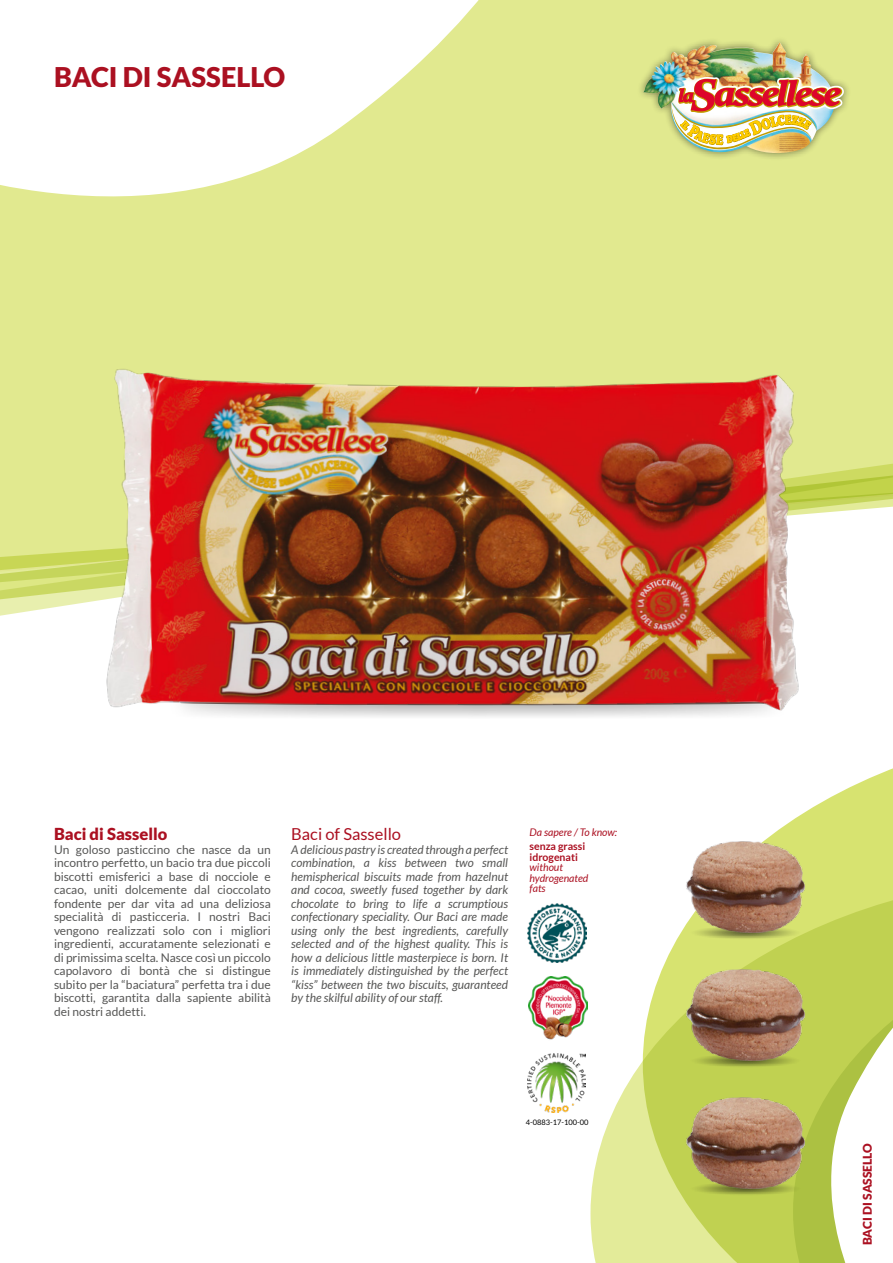
<style>
.page{position:relative;width:893px;height:1263px;background:#fff}
.page>*{position:absolute;margin:0;border:0;box-sizing:border-box;transform-origin:0 0}
.t1{font:900 27.15px "Lato";color:#ab1021}
.t2{font:16.5px "Lato";color:#ab1021}
.t3{font:900 16.5px "Lato";color:#ab1021}
.t4{font:italic 12px/13.5px "Lato";color:#575756;text-align:justify}
.t5{font:12px/13.5px "Lato";color:#575756;text-align:justify}
.t6{font:900 12px "Lato";color:#ab1021}
.t7{font:italic 10.5px/10.5px "Lato";color:#ab1021}
.t8{font:700 10.5px/10.5px "Lato";color:#ab1021}
.t9{font:7.5px "Lato";color:#000}
</style>
<div class="page">
<div style="left:817px;top:842px;width:76px;height:33px;background:#d7e370"></div>
<svg style="left:590px;top:875px;width:303px;height:388px"></svg>
<div style="left:0;top:0;width:893px;height:459px;background:#e1e98f"></div>
<svg style="left:793px;top:912px;width:100px;height:351px"></svg>
<div style="left:636px;top:35px;width:216px;height:126px;background:#000;opacity:.5"></div>
<img style="left:643px;top:43px;width:192px;height:110px">
<img style="left:671px;top:69px;width:173px;height:84px">
<svg style="left:0;top:0;width:554px;height:259px"></svg>
<img style="left:527px;top:1054px;width:58px;height:58px">
<img style="left:528px;top:977px;width:60px;height:63px">
<img style="left:678px;top:842px;width:139px;height:100px">
<img style="left:678px;top:942px;width:139px;height:127px">
<img style="left:678px;top:1069px;width:139px;height:132px">
<img style="left:10px;top:233px;width:883px;height:609px">
<img style="left:528px;top:904px;width:59px;height:59px">
<h1 class="t1" style="left:54px;top:61px;width:233px">BACI DI SASSELLO</h1>
<h2 class="t3" style="left:54px;top:825px;width:115px">Baci di Sassello</h2>
<p class="t5" style="left:54px;top:843px;width:218px">Un goloso pasticcino che nasce da un incontro perfetto, un bacio tra due piccoli biscotti emisferici a base di nocciole e cacao, uniti dolcemente dal cioccolato fondente per dar vita ad una deliziosa specialità di pasticceria. I nostri Baci vengono realizzati solo con i migliori ingredienti, accuratamente selezionati e di primissima scelta. Nasce così un piccolo capolavoro di bontà che si distingue subito per la “baciatura” perfetta tra i due biscotti, garantita dalla sapiente abilità dei nostri addetti.</p>
<h2 class="t2" style="left:291px;top:825px;width:111px">Baci of Sassello</h2>
<p class="t4" style="left:291px;top:843px;width:218px">A delicious pastry is created through a perfect combination, a kiss between two small hemispherical biscuits made from hazelnut and cocoa, sweetly fused together by dark chocolate to bring to life a scrumptious confectionary speciality. Our Baci are made using only the best ingredients, carefully selected and of the highest quality. This is how a delicious little masterpiece is born. It is immediately distinguished by the perfect “kiss” between the two biscuits, guaranteed by the skilful ability of our staff.</p>
<p class="t7" style="left:529px;top:827px;width:89px">Da sapere / To know:</p>
<p class="t8" style="left:529px;top:841px;width:57px">senza grassi idrogenati</p>
<p class="t7" style="left:529px;top:862px;width:60px">without hydrogenated fats</p>
<p class="t9" style="left:526px;top:1118px;width:64px">4-0883-17-100-00</p>
<p class="t6" style="left:860px;top:1245px;width:104px;rotate:-90deg">BACI DI SASSELLO</p>
</div>
